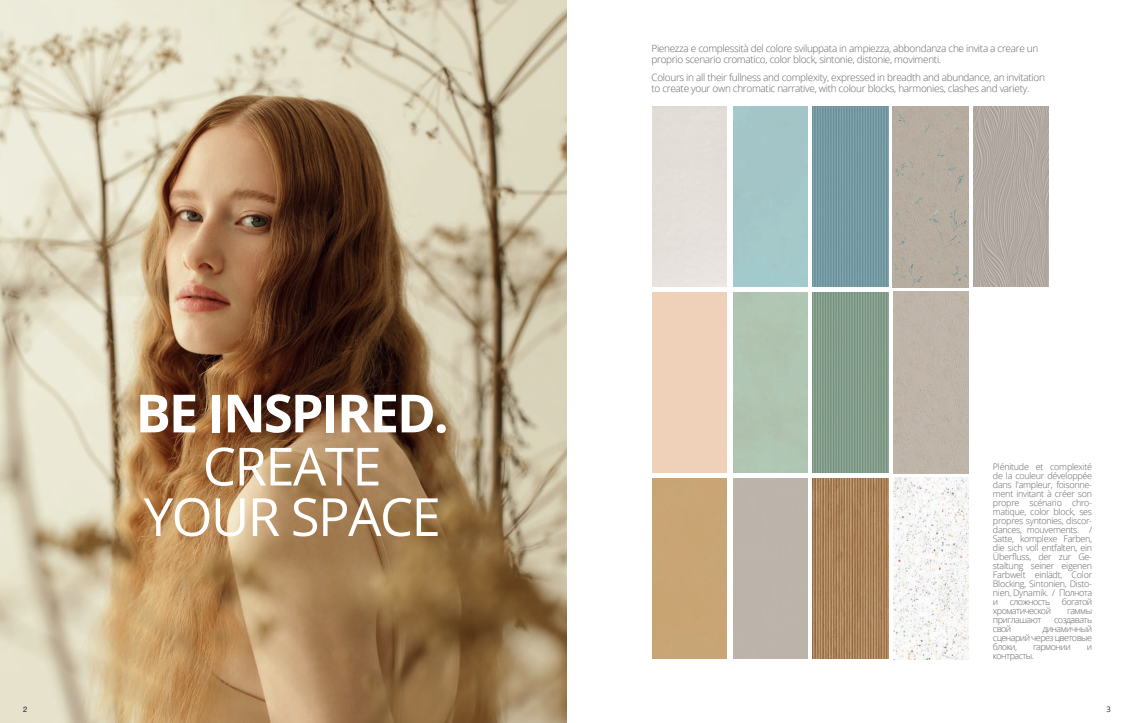
<style>
.page{position:relative;width:1134px;height:723px;background:#fff}
.page>*{position:absolute;margin:0;border:0;box-sizing:border-box;transform-origin:0 0}
.t1{font:52.6px/50.5px "Open Sans";letter-spacing:-.03em;color:#fff;text-align:center}
.t2{font:700 52.6px "Open Sans";letter-spacing:-.04em;color:#fff}
.t3{font:300 10px/11px "Open Sans";letter-spacing:-.03em;color:#636366}
.t4{font:300 9px/9px "Open Sans";letter-spacing:-.06em;color:#636366;text-align:justify}
.t5{font:7.7px "Helvetica Neue LT Com";color:#231f20}
.t6{font:7.7px "Open Sans";color:#231f20}
</style>
<div class="page">
<img style="left:0;top:0;width:567px;height:723px">
<div style="left:893px;top:292px;width:75px;height:181px;background:#bfb4a8"></div>
<img style="left:893px;top:107px;width:75px;height:181px">
<img style="left:973px;top:106px;width:75px;height:181px">
<img style="left:813px;top:106px;width:75px;height:181px">
<img style="left:893px;top:478px;width:75px;height:181px">
<img style="left:813px;top:478px;width:75px;height:180px">
<img style="left:813px;top:292px;width:75px;height:181px">
<h1 class="t2" style="left:136px;top:376px;width:315px">BE INSPIRED.</h1>
<h1 class="t1" style="left:144px;top:440px;width:299px">CREATE<br>YOUR SPACE</h1>
<p class="t3" style="left:651px;top:43px;width:388px">Pienezza e complessità del colore sviluppata in ampiezza, abbondanza che invita a creare un proprio scenario cromatico, color block, sintonie, distonie, movimenti.</p>
<p class="t3" style="left:651px;top:72px;width:395px">Colours in all their fullness and complexity, expressed in breadth and abundance, an invitation to create your own chromatic narrative, with colour blocks, harmonies, clashes and variety.</p>
<p class="t4" style="left:993px;top:462px;width:101px">Plénitude et complexité de la couleur développée dans l'ampleur, foisonne&shy;ment invitant à créer son propre scénario chro&shy;matique, color block, ses propres syntonies, discor&shy;dances, mouvements. / Satte, komplexe Farben, die sich voll entfalten, ein Überfluss, der zur Ge&shy;staltung seiner eigenen Farbwelt einlädt, Color Blocking, Sintonien, Disto&shy;nien, Dynamik. / Полнота и</p>
<p class="t4" style="left:1010px;top:597px;width:42px">сложность</p>
<p class="t4" style="left:1062px;top:597px;width:32px">богатой</p>
<p class="t4" style="left:993px;top:606px;width:60px">хроматической</p>
<p class="t4" style="left:1067px;top:606px;width:27px">гаммы</p>
<p class="t4" style="left:993px;top:615px;width:50px">приглашают</p>
<p class="t4" style="left:1054px;top:615px;width:39px">создавать</p>
<p class="t4" style="left:993px;top:624px;width:20px">свой</p>
<p class="t4" style="left:993px;top:624px;width:101px;text-indent:49px">динамичный сценарий через цветовые блоки,</p>
<p class="t4" style="left:1033px;top:642px;width:39px">гармонии</p>
<p class="t4" style="left:1087px;top:642px;width:7px">и</p>
<p class="t4" style="left:993px;top:651px;width:43px">контрасты.</p>
<p class="t5" style="left:23px;top:704px;width:6px">2</p>
<p class="t6" style="left:1106px;top:704px;width:6px">3</p>
</div>
